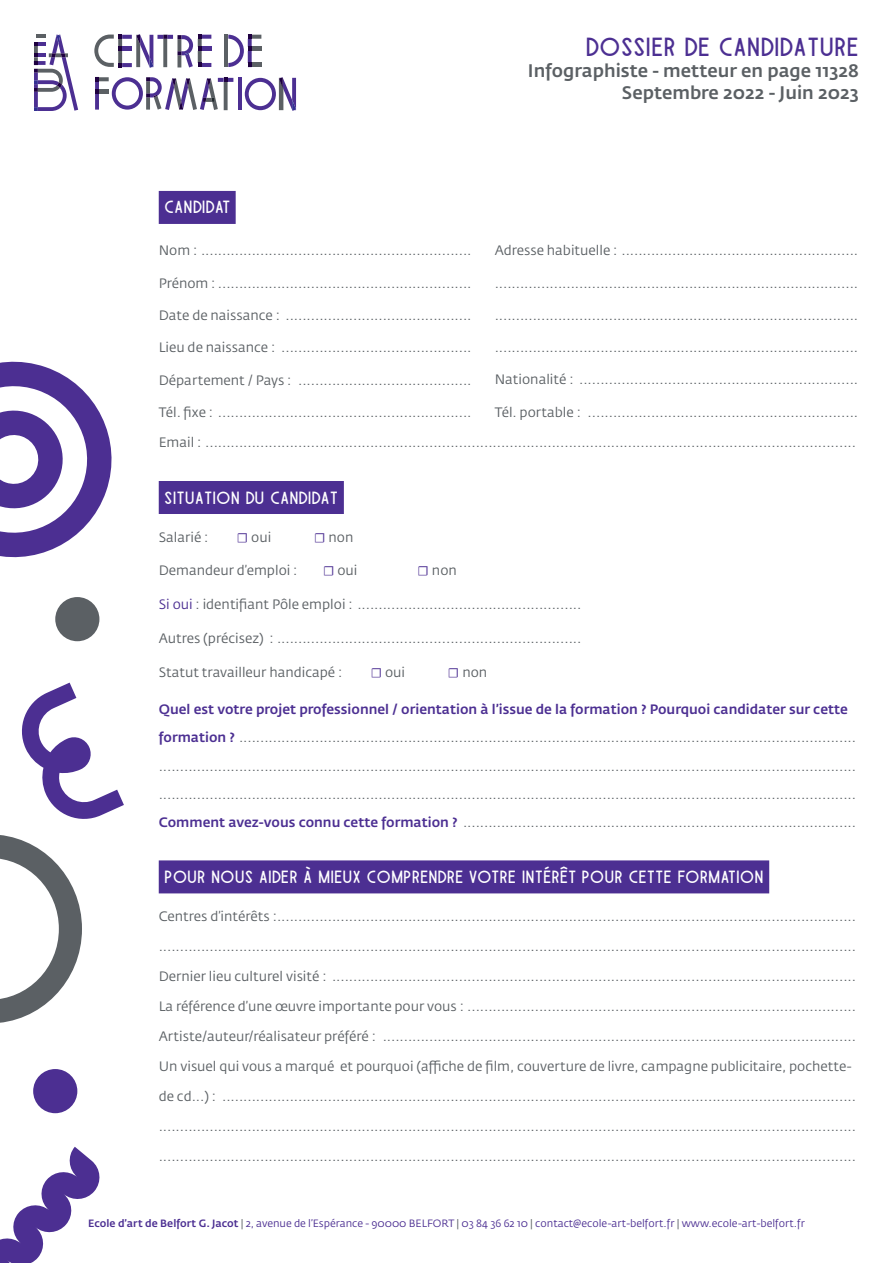
<style>
.page{position:relative;width:893px;height:1263px;background:#fff}
.page>*{position:absolute;margin:0;border:0;box-sizing:border-box;transform-origin:0 0}
.t1{font:27px "EAB 17 02 01";color:#4c2f92}
.t2{font:18.3px "EAB 17 02 01";color:#fff}
.t3{font:500 18px/21.6px "Fedra Sans Std";color:#5b6064;text-align:right}
.t4{font:13.5px/28.5px "Fedra Sans Std";color:#5b6064}
.t5{font:10.5px "Fedra Sans Std";color:#4c2f92}
.s1{font-family:"Minion Pro";color:#4c2f92}
.s2{color:#4c2f92}
.s3{font-weight:500;color:#4c2f92}
.s4{font-weight:500}
.s5{color:#5b6064}
</style>
<div class="page">
<svg style="left:0;top:361px;width:112px;height:197px"></svg>
<svg style="left:0;top:1147px;width:100px;height:116px"></svg>
<svg style="left:22px;top:683px;width:102px;height:136px"></svg>
<div style="left:55px;top:597px;width:44px;height:44px;background:#5b6064;border-radius:50%"></div>
<div style="left:33px;top:1069px;width:44px;height:44px;background:#4c2f92;border-radius:50%"></div>
<svg style="left:0;top:835px;width:82px;height:188px"></svg>
<div style="left:159px;top:191px;width:77px;height:33px;background:#4c2f92"></div>
<div style="left:159px;top:481px;width:185px;height:33px;background:#4c2f92"></div>
<div style="left:159px;top:860px;width:610px;height:33px;background:#4c2f92"></div>
<svg style="left:94px;top:34px;width:117px;height:34px"></svg>
<hr style="left:224px;top:35px;width:4px;height:32px;background:#5b6064">
<svg style="left:228px;top:35px;width:33px;height:32px"></svg>
<hr style="left:238px;top:77px;width:4px;height:33px;background:#4c2f92">
<svg style="left:245px;top:77px;width:51px;height:34px"></svg>
<svg style="left:95px;top:77px;width:138px;height:33px"></svg>
<hr style="left:36px;top:34px;width:10px;height:4px;background:#5b6064">
<svg style="left:34px;top:35px;width:44px;height:76px"></svg>
<h1 class="t1" style="left:586px;top:28px;width:275px">DOSSIER DE CANDIDATURE</h1>
<h3 class="t3" style="left:528px;top:60px;width:332px">Infographiste - metteur en page 11328<br>Septembre 2022 - Juin 2023</h3>
<h2 class="t2" style="left:164px;top:194px;width:68px">CANDIDAT</h2>
<p class="t4" style="left:159px;top:236px;width:314px">Nom : ................................................................</p>
<p class="t4" style="left:159px;top:269px;width:314px">Prénom : ............................................................</p>
<p class="t4" style="left:159px;top:301px;width:314px">Date de naissance : ............................................</p>
<p class="t4" style="left:159px;top:333px;width:314px">Lieu de naissance : .............................................</p>
<p class="t4" style="left:159px;top:365px;width:314px">Département / Pays : .........................................</p>
<p class="t4" style="left:159px;top:398px;width:314px">Tél. fixe : ............................................................</p>
<p class="t4" style="left:495px;top:236px;width:365px">Adresse habituelle : ........................................................</p>
<p class="t4" style="left:495px;top:269px;width:365px">......................................................................................</p>
<p class="t4" style="left:495px;top:301px;width:365px">......................................................................................</p>
<p class="t4" style="left:495px;top:333px;width:365px">......................................................................................</p>
<p class="t4" style="left:495px;top:365px;width:365px">Nationalité : ..................................................................</p>
<p class="t4" style="left:495px;top:398px;width:365px">Tél. portable : ................................................................</p>
<p class="t4" style="left:159px;top:428px;width:699px">Email : ..........................................................................................................................................................</p>
<h2 class="t2" style="left:164px;top:485px;width:176px">SITUATION DU CANDIDAT</h2>
<p class="t4" style="left:159px;top:522px;width:51px">Salarié :</p>
<p class="t4" style="left:237px;top:522px;width:36px"><span class="s1">☐</span> oui</p>
<p class="t4" style="left:314px;top:522px;width:41px"><span class="s1">☐</span> non</p>
<p class="t4" style="left:159px;top:556px;width:140px">Demandeur d’emploi :</p>
<p class="t4" style="left:323px;top:556px;width:36px"><span class="s1">☐</span> oui</p>
<p class="t4" style="left:417px;top:556px;width:41px"><span class="s1">☐</span> non</p>
<p class="t4" style="left:159px;top:590px;width:424px"><span class="s2">Si oui</span> : identifiant Pôle emploi : .....................................................</p>
<p class="t4" style="left:159px;top:624px;width:424px">Autres (précisez) : ........................................................................</p>
<p class="t4" style="left:159px;top:657px;width:185px">Statut travailleur handicapé :</p>
<p class="t4" style="left:371px;top:657px;width:36px"><span class="s1">☐</span> oui</p>
<p class="t4" style="left:448px;top:657px;width:41px"><span class="s1">☐</span> non</p>
<p class="t4" style="left:159px;top:694px;width:699px"><span class="s3">Quel est votre projet professionnel / orientation à l’issue de la formation ? Pourquoi candidater sur cette formation ?</span> .................................................................................................................................................. ..................................................................................................................................................................... .....................................................................................................................................................................<br><span class="s3">Comment avez-vous connu cette formation ?</span> .............................................................................................</p>
<h2 class="t2" style="left:164px;top:864px;width:601px">POUR NOUS AIDER À MIEUX COMPRENDRE VOTRE INTÉRÊT POUR CETTE FORMATION</h2>
<p class="t4" style="left:159px;top:902px;width:699px">Centres d’intérêts :.........................................................................................................................................</p>
<p class="t4" style="left:159px;top:932px;width:699px">.....................................................................................................................................................................</p>
<p class="t4" style="left:159px;top:962px;width:699px">Dernier lieu culturel visité : ............................................................................................................................</p>
<p class="t4" style="left:159px;top:992px;width:699px">La référence d’une œuvre importante pour vous : ............................................................................................</p>
<p class="t4" style="left:159px;top:1022px;width:699px">Artiste/auteur/réalisateur préféré : ................................................................................................................</p>
<p class="t4" style="left:159px;top:1052px;width:694px">Un visuel qui vous a marqué et pourquoi (affiche de film, couverture de livre, campagne publicitaire, pochette-</p>
<p class="t4" style="left:159px;top:1082px;width:699px">de cd...) : ......................................................................................................................................................</p>
<p class="t4" style="left:159px;top:1112px;width:699px">.....................................................................................................................................................................</p>
<p class="t4" style="left:159px;top:1142px;width:699px">.....................................................................................................................................................................</p>
<p class="t5" style="left:88px;top:1216px;width:718px"><span class="s4">Ecole d’art de Belfort G. Jacot</span> <span class="s5">|</span> 2, avenue de l’Espérance - 90000 BELFORT <span class="s5">|</span> 03 84 36 62 10 <span class="s5">|</span> contact@ecole-art-belfort.fr <span class="s5">|</span> www.ecole-art-belfort.fr</p>
</div>
